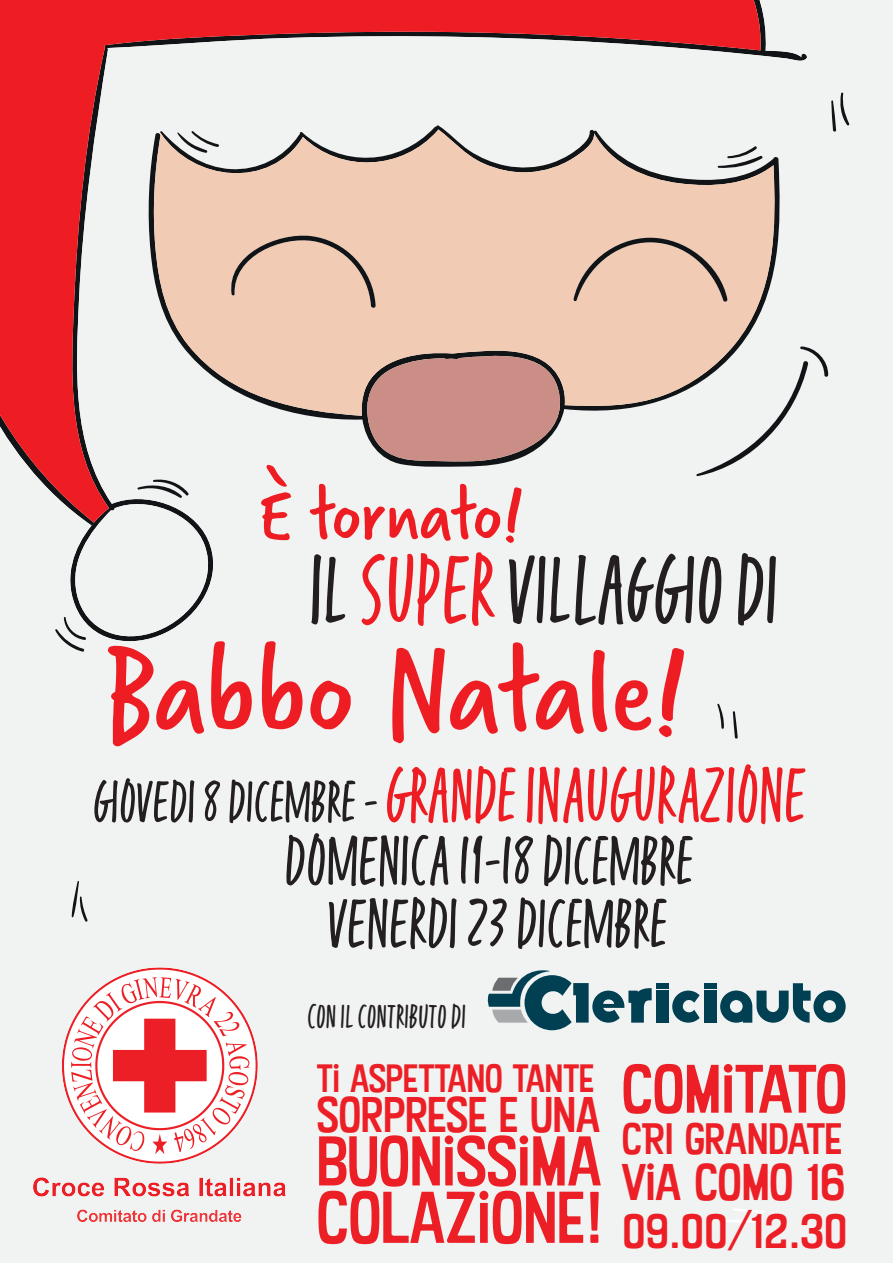
<style>
.page{position:relative;width:893px;height:1263px;background:#f1f3f2}
.page>*{position:absolute;margin:0;border:0;box-sizing:border-box;transform-origin:0 0}
.t1{font:128.1px "Verveine";color:#ee1d23}
.t2{font:113.25px "Fave Condensed One Pro";color:#231f20}
.t3{font:90px "Fave Condensed One Pro";color:#ee1d23}
.t4{font:80.55px/62.7px "Fave Condensed One Pro";color:#231f20;text-align:center}
.t5{font:79.8px "Verveine";letter-spacing:-.01em;color:#ee1d23}
.t6{font:70.05px "Kon Tiki JF Aloha";color:#ed1f26;scale:.96 1}
.t7{font:67.2px "Kon Tiki JF Aloha";color:#ed1f26;scale:.96 1}
.t8{font:65.4px "Kon Tiki JF Aloha";letter-spacing:-.01em;color:#ed1f26}
.t9{font:49.35px "Kon Tiki JF Aloha";color:#ed1f26}
.t10{font:48px "Kon Tiki JF Aloha";color:#ed1f26;scale:.96 1}
.t11{font:46.5px "Kon Tiki JF Aloha";color:#ed1f26}
.t12{font:42.15px "Kon Tiki JF Aloha";color:#ed1f26}
.t13{font:39.3px "Fave Condensed One Pro";color:#231f20}
.t14{font:37.8px "Kon Tiki JF Aloha";color:#ed1f26;scale:.96 1}
.s1{color:#ee1d23}
.s2{font-size:68.25px;color:#231f20}
</style>
<div class="page">
<svg style="left:831px;top:92px;width:19px;height:40px"></svg>
<svg style="left:763px;top:346px;width:65px;height:130px"></svg>
<svg style="left:763px;top:129px;width:13px;height:287px;fill:#f1f3f2"></svg>
<svg style="left:0;top:0;width:763px;height:523px"></svg>
<svg style="left:717px;top:145px;width:46px;height:24px"></svg>
<svg style="left:733px;top:711px;width:5px;height:28px"></svg>
<svg style="left:573px;top:238px;width:155px;height:65px;background:#dbb9a4"></svg>
<svg style="left:717px;top:703px;width:7px;height:26px"></svg>
<svg style="left:363px;top:349px;width:209px;height:113px;background:#bf9088"></svg>
<svg style="left:226px;top:232px;width:150px;height:77px;background:#debca6"></svg>
<svg style="left:177px;top:130px;width:43px;height:23px"></svg>
<svg style="left:55px;top:478px;width:163px;height:174px"></svg>
<svg style="left:72px;top:881px;width:16px;height:41px"></svg>
<img style="left:0;top:925px;width:349px;height:338px">
<svg style="left:672px;top:990px;width:28px;height:33px"></svg>
<svg style="left:486px;top:969px;width:166px;height:61px"></svg>
<div style="left:656px;top:990px;width:13px;height:33px;background:#014053"></div>
<div style="left:656px;top:983px;width:13px;height:5px;background:#014053"></div>
<div style="left:704px;top:990px;width:12px;height:33px;background:#014053"></div>
<div style="left:704px;top:983px;width:12px;height:5px;background:#014053"></div>
<svg style="left:720px;top:983px;width:126px;height:40px"></svg>
<p class="t5" style="left:259px;top:460px;width:266px">È tornato!</p>
<h2 class="t2" style="left:310px;top:535px;width:470px">IL <span class="s1">SUPER</span> VILLAGGIO DI</h2>
<h1 class="t1" style="left:103px;top:604px;width:585px">Babbo Natale!</h1>
<p class="t3" style="left:93px;top:751px;width:715px"><span class="s2">GIOVEDI 8 DICEMBRE -</span> GRANDE INAUGURAZIONE</p>
<p class="t4" style="left:285px;top:829px;width:410px">DOMENICA 11-18 DICEMBRE<br>VENERDI 23 DICEMBRE</p>
<p class="t13" style="left:307px;top:997px;width:160px">CON IL CONTRIBUTO DI</p>
<p class="t14" style="left:317px;top:1054px;width:290px">TI ASPETTANO TANTE</p>
<p class="t10" style="left:317px;top:1085px;width:297px">SORPRESE E UNA</p>
<p class="t7" style="left:317px;top:1119px;width:298px">BUONISSIMA</p>
<p class="t6" style="left:317px;top:1174px;width:300px">COLAZIONE!</p>
<p class="t8" style="left:622px;top:1048px;width:226px">COMITATO</p>
<p class="t12" style="left:622px;top:1112px;width:221px">CRI GRANDATE</p>
<p class="t9" style="left:622px;top:1151px;width:225px">VIA COMO 16</p>
<p class="t11" style="left:622px;top:1202px;width:227px">09.00/12.30</p>
</div>
